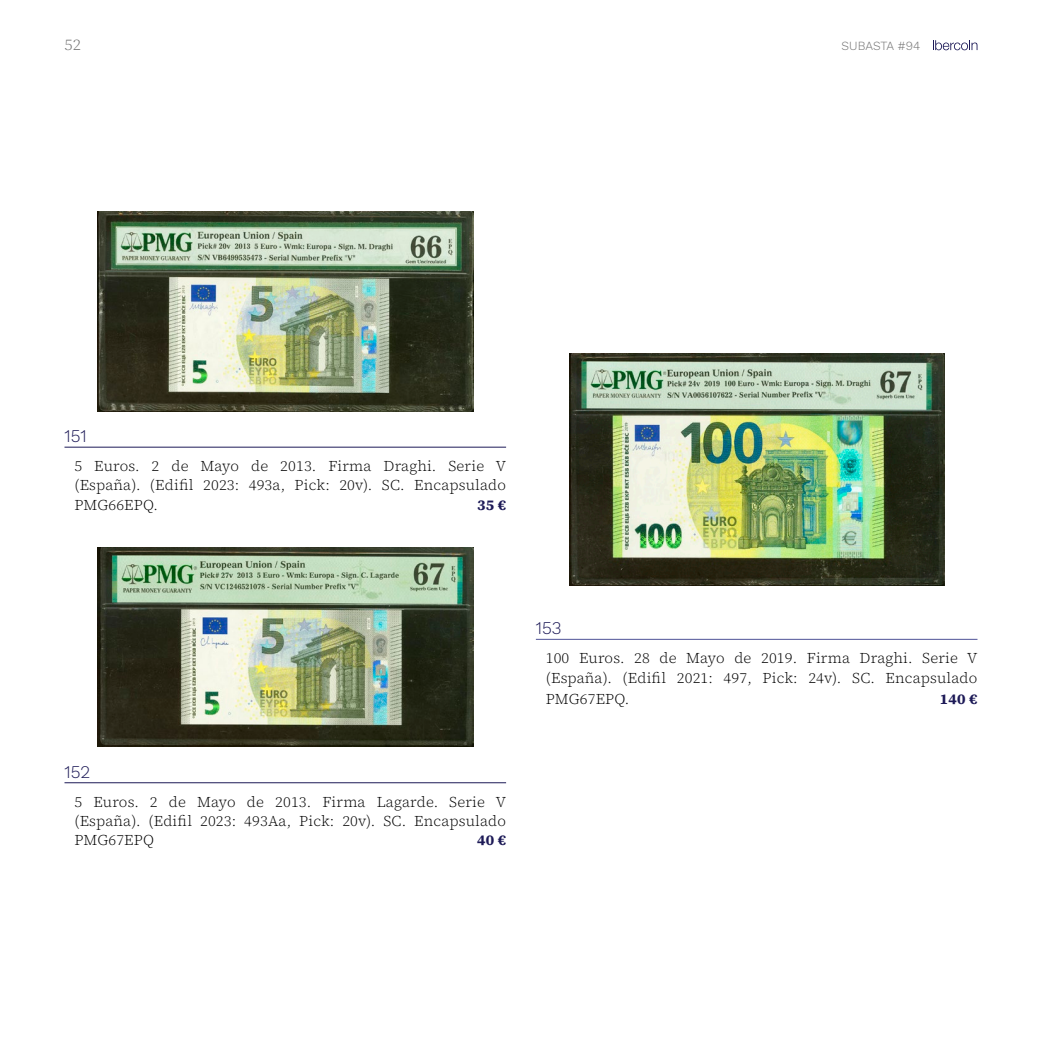
<style>
.page{position:relative;width:1042px;height:1042px;background:#fff}
.page>*{position:absolute;margin:0;border:0;box-sizing:border-box;transform-origin:0 0}
.t1{font:300 17.5px "Work Sans";color:#1d1a57}
.t2{font:300 15.75px "Source Serif 4";color:#6e6e6e}
.t3{font:300 14.88px/19.2px "Source Serif 4";letter-spacing:.01em;color:#000;text-align:justify}
.t4{font:700 14.88px "Source Serif 4";letter-spacing:.01em;color:#1d1a57}
.t5{font:300 12.25px "Work Sans";color:#6e6e6e}
</style>
<div class="page">
<hr style="left:64px;top:447px;width:442px;height:1px;background:#1d1a57">
<hr style="left:64px;top:782px;width:442px;height:1px;background:#1d1a57">
<img style="left:97px;top:212px;width:376px;height:199px">
<img style="left:97px;top:547px;width:376px;height:199px">
<hr style="left:536px;top:639px;width:441px;height:1px;background:#4f5297">
<img style="left:569px;top:353px;width:375px;height:233px">
<svg style="left:933px;top:40px;width:44px;height:10px"></svg>
<p class="t2" style="left:64px;top:35px;width:18px">52</p>
<p class="t5" style="left:841px;top:37px;width:80px">SUBASTA #94</p>
<p class="t1" style="left:64px;top:423px;width:24px">151</p>
<p class="t3" style="left:74px;top:457px;width:433px">5 Euros. 2 de Mayo de 2013. Firma Draghi. Serie V (España). (Edifil 2023: 493a, Pick: 20v). SC. Encapsulado PMG66EPQ.</p>
<p class="t4" style="left:477px;top:494px;width:30px">35 €</p>
<p class="t1" style="left:64px;top:759px;width:27px">152</p>
<p class="t3" style="left:74px;top:792px;width:433px">5 Euros. 2 de Mayo de 2013. Firma Lagarde. Serie V (España). (Edifil 2023: 493Aa, Pick: 20v). SC. Encapsulado PMG67EPQ</p>
<p class="t4" style="left:477px;top:830px;width:30px">40 €</p>
<p class="t1" style="left:536px;top:615px;width:27px">153</p>
<p class="t3" style="left:546px;top:649px;width:433px">100 Euros. 28 de Mayo de 2019. Firma Draghi. Serie V (España). (Edifil 2021: 497, Pick: 24v). SC. Encapsulado</p>
<p class="t3" style="left:546px;top:689px;width:85px">PMG67EPQ.</p>
<p class="t4" style="left:940px;top:688px;width:39px">140 €</p>
</div>
